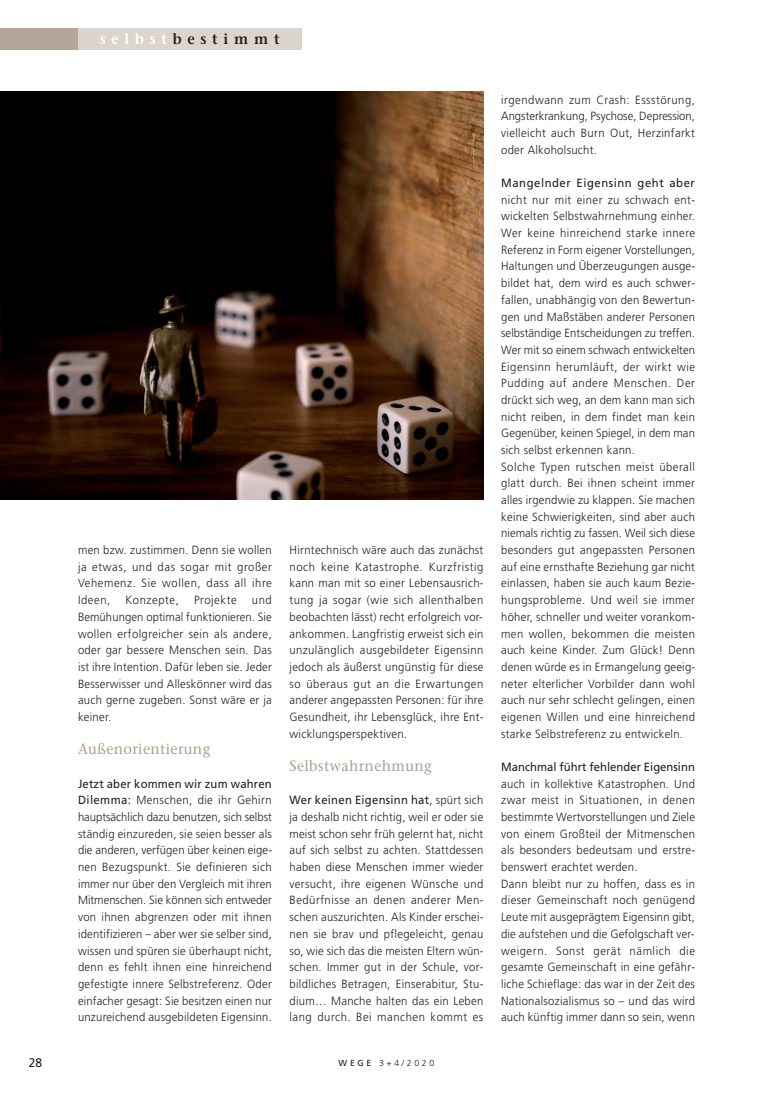
<style>
.page{position:relative;width:773px;height:1099px;background:#fff}
.page>*{position:absolute;margin:0;border:0;box-sizing:border-box;transform-origin:0 0}
.t1{font:500 15px "Stone Serif Std";letter-spacing:.025em;color:#ad9e8f;scale:.95 1}
.t2{font:600 15px "Stone Serif Std";letter-spacing:.4em;color:#231f20;scale:.95 1}
.t3{font:12.5px "Frutiger";color:#231f20;scale:.95 1}
.t4{font:300 11.88px/16.6px "Frutiger";letter-spacing:.025em;color:#231f20;text-align:justify;scale:.95 1}
.t5{font:11.88px "Frutiger";letter-spacing:.005em;color:#231f20;scale:.95 1}
.t6{font:11.88px "Frutiger";letter-spacing:.05em;color:#231f20;scale:.95 1}
.t7{font:300 11.88px "Frutiger";letter-spacing:.05em;color:#231f20;scale:.95 1}
.t8{font:300 8.75px "Frutiger";color:#231f20}
.s1{color:#fff}
.s2{font-weight:400}
</style>
<div class="page">
<div style="left:0;top:28px;width:301px;height:22px;background:#b4a698"></div>
<div style="left:78px;top:28px;width:223px;height:22px;background:#dcd5cd"></div>
<img style="left:0;top:92px;width:483px;height:407px">
<p class="t3" style="left:29px;top:1057px;width:16px">28</p>
<p class="t2" style="left:100px;top:30px;width:191px"><span class="s1">selbst</span>bestimmt</p>
<p class="t4" style="left:78px;top:542px;width:205px">men bzw. zustimmen. Denn sie wollen ja etwas, und das sogar mit großer Vehemenz. Sie wollen, dass all ihre Ideen,</p>
<p class="t4" style="left:78px;top:592px;width:205px;text-indent:174px">und Bemühungen optimal funktionieren. Sie wollen erfolgreicher sein als andere, oder gar bessere Menschen sein. Das ist ihre Intention. Dafür leben sie. Jeder Besserwisser und Alleskönner wird das auch gerne zugeben. Sonst wäre er ja keiner.</p>
<p class="t1" style="left:78px;top:742px;width:141px">Außenorientierung</p>
<p class="t4" style="left:78px;top:776px;width:206px"><span class="s2">Jetzt aber kommen wir zum wahren Dilemma:</span> Menschen, die ihr Gehirn hauptsächlich dazu benutzen, sich selbst ständig einzureden, sie seien besser als die anderen, verfügen über keinen eige&shy;nen Bezugspunkt. Sie definieren sich immer nur über den Vergleich mit ihren Mitmenschen. Sie können sich entweder von ihnen abgrenzen oder mit ihnen identifizieren – aber wer sie selber sind, wissen und spüren sie überhaupt nicht, denn es fehlt ihnen eine hinreichend gefestigte innere Selbstreferenz. Oder einfacher gesagt: Sie besitzen einen nur unzureichend ausgebildeten Eigensinn.</p>
<p class="t7" style="left:125px;top:595px;width:58px">Konzepte,</p>
<p class="t7" style="left:194px;top:595px;width:46px">Projekte</p>
<p class="t4" style="left:289px;top:542px;width:206px">Hirntechnisch wäre auch das zunächst noch keine Katastrophe. Kurzfristig kann man mit so einer Lebensausrich&shy;tung ja sogar (wie sich allenthalben beobachten lässt) recht erfolgreich vor&shy;ankommen. Langfristig erweist sich ein unzulänglich ausgebildeter Eigensinn jedoch als äußerst ungünstig für diese so überaus gut an die Erwartungen anderer angepassten Personen: für ihre Gesundheit, ihr Lebensglück, ihre Ent&shy;wicklungsperspektiven.</p>
<p class="t1" style="left:289px;top:759px;width:151px">Selbstwahrnehmung</p>
<p class="t4" style="left:289px;top:792px;width:206px"><span class="s2">Wer keinen Eigensinn hat</span>, spürt sich ja deshalb nicht richtig, weil er oder sie meist schon sehr früh gelernt hat, nicht auf sich selbst zu achten. Stattdessen haben diese Menschen immer wieder versucht, ihre eigenen Wünsche und Bedürfnisse an denen anderer Men&shy;schen auszurichten. Als Kinder erschei&shy;nen sie brav und pflegeleicht, genau so, wie sich das die meisten Eltern wün&shy;schen. Immer gut in der Schule, vor&shy;bildliches Betragen, Einserabitur, Stu&shy;dium… Manche halten das ein Leben lang durch. Bei manchen kommt es</p>
<p class="t8" style="left:338px;top:1059px;width:97px"><span class="s2">WEGE</span> 3+4/2020</p>
<p class="t4" style="left:501px;top:92px;width:205px">irgendwann zum Crash: Essstörung, Angsterkrankung, Psychose, Depression, vielleicht auch Burn Out, Herzinfarkt oder Alkoholsucht.</p>
<p class="t6" style="left:501px;top:178px;width:205px">Mangelnder Eigensinn geht aber</p>
<p class="t4" style="left:501px;top:192px;width:206px;text-align:left">nicht nur mit einer zu schwach ent&shy;wickelten Selbstwahrnehmung einher.<br>Wer keine hinreichend starke innere Referenz in Form eigener Vorstellungen, Haltungen und Überzeugungen ausge&shy;bildet hat, dem wird es auch schwer&shy;fallen, unabhängig von den Bewertun&shy;gen und Maßstäben anderer Personen selbständige Entscheidungen zu treffen.<br>Wer mit so einem schwach entwickelten Eigensinn herumläuft, der wirkt wie Pudding auf andere Menschen. Der drückt sich weg, an dem kann man sich nicht reiben, in dem findet man kein Gegenüber, keinen Spiegel, in dem man sich selbst erkennen kann.<br>Solche Typen rutschen meist überall glatt durch. Bei ihnen scheint immer alles irgendwie zu klappen. Sie machen keine Schwierigkeiten, sind aber auch niemals richtig zu fassen. Weil sich diese besonders gut angepassten Personen auf eine ernsthafte Beziehung gar nicht einlassen, haben sie auch kaum Bezie&shy;hungsprobleme. Und weil sie immer höher, schneller und weiter vorankom&shy;men wollen, bekommen die meisten auch keine Kinder. Zum Glück! Denn denen würde es in Ermangelung geeig&shy;neter elterlicher Vorbilder dann wohl auch nur sehr schlecht gelingen, einen eigenen Willen und eine hinreichend starke Selbstreferenz zu entwickeln.</p>
<p class="t5" style="left:501px;top:762px;width:205px">Manchmal führt fehlender Eigensinn</p>
<p class="t4" style="left:501px;top:776px;width:206px;text-align:left">auch in kollektive Katastrophen. Und zwar meist in Situationen, in denen bestimmte Wertvorstellungen und Ziele von einem Großteil der Mitmenschen als besonders bedeutsam und erstre&shy;benswert erachtet werden.<br>Dann bleibt nur zu hoffen, dass es in dieser Gemeinschaft noch genügend Leute mit ausgeprägtem Eigensinn gibt, die aufstehen und die Gefolgschaft ver&shy;weigern. Sonst gerät nämlich die gesamte Gemeinschaft in eine gefähr&shy;liche Schieflage: das war in der Zeit des Nationalsozialismus so – und das wird auch künftig immer dann so sein, wenn</p>
</div>
